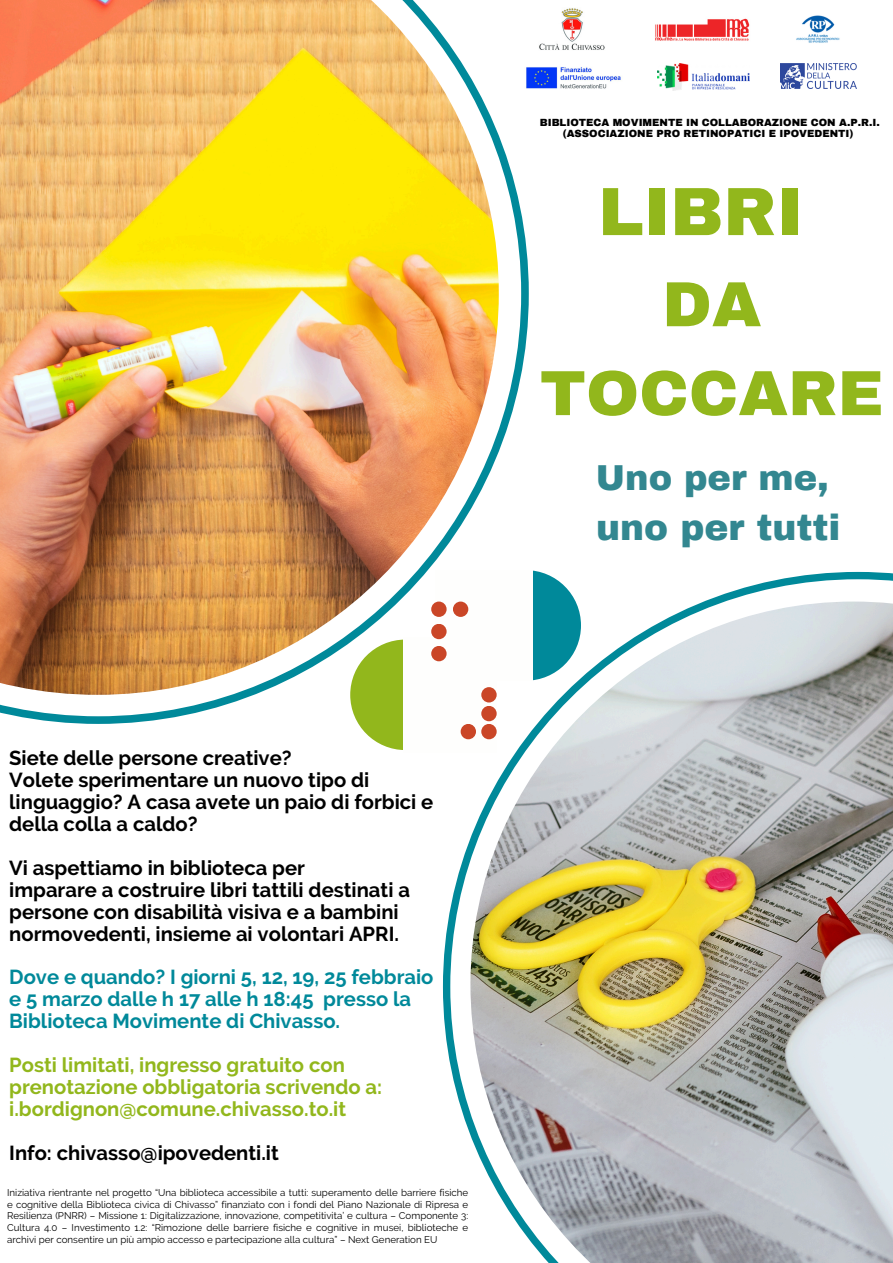
<style>
.page{position:relative;width:893px;height:1263px;background:#fff}
.page>*{position:absolute;margin:0;border:0;box-sizing:border-box;transform-origin:0 0}
.t1{font:900 68.25px "Archivo";color:#92b71c}
.t2{font:900 63.75px/88.9px "Archivo";color:#92b71c;text-align:center}
.t3{font:900 36px "Archivo";color:#338790}
.t4{font:900 35.25px "Archivo";color:#338790}
.t5{font:700 20.17px/21.9px "Raleway";color:#000}
.t6{font:700 20.17px/21.9px "Raleway";color:#92b71c}
.t7{font:700 20.17px/21.9px "Raleway";color:#00899a}
.t8{font:900 10.2px/11.2px "Archivo";color:#000;text-align:center}
.t9{font:9.75px/11.9px "Raleway";color:#000;text-align:justify}
</style>
<div class="page">
<svg style="left:443px;top:572px;width:450px;height:562px"></svg>
<svg style="left:0;top:136px;width:529px;height:588px"></svg>
<img style="left:0;top:0;width:499px;height:695px">
<img style="left:470px;top:601px;width:423px;height:662px">
<img style="left:655px;top:18px;width:95px;height:23px">
<img style="left:526px;top:67px;width:95px;height:22px">
<img style="left:780px;top:63px;width:76px;height:25px">
<img style="left:657px;top:63px;width:92px;height:27px">
<img style="left:539px;top:8px;width:66px;height:42px">
<img style="left:796px;top:15px;width:44px;height:28px">
<div style="left:350px;top:639px;width:111px;height:111px;background:#92b71c;border-radius:50%"></div>
<div style="left:403px;top:637px;width:94px;height:116px;background:#fefefd"></div>
<div style="left:470px;top:570px;width:111px;height:111px;background:#00899a;border-radius:50%"></div>
<div style="left:434px;top:570px;width:98px;height:110px;background:#fefefd"></div>
<div style="left:460px;top:724px;width:16px;height:15px;background:#ca4627;border-radius:50%"></div>
<div style="left:453px;top:601px;width:15px;height:16px;background:#ca4627;border-radius:50%"></div>
<div style="left:481px;top:724px;width:16px;height:15px;background:#ca4627;border-radius:50%"></div>
<div style="left:481px;top:706px;width:16px;height:15px;background:#ca4627;border-radius:50%"></div>
<div style="left:481px;top:687px;width:16px;height:15px;background:#ca4627;border-radius:50%"></div>
<div style="left:431px;top:624px;width:15px;height:15px;background:#ca4627;border-radius:50%"></div>
<div style="left:431px;top:601px;width:15px;height:16px;background:#ca4627;border-radius:50%"></div>
<div style="left:431px;top:646px;width:15px;height:15px;background:#ca4627;border-radius:50%"></div>
<p class="t8" style="left:540px;top:117px;width:341px">BIBLIOTECA MOVIMENTE IN COLLABORAZIONE CON A.P.R.I. (ASSOCIAZIONE PRO RETINOPATICI E IPOVEDENTI)</p>
<h1 class="t1" style="left:598px;top:175px;width:206px">LIBRI</h1>
<h1 class="t2" style="left:540px;top:260px;width:345px">DA<br>TOCCARE</h1>
<h4 class="t4" style="left:596px;top:459px;width:234px">Uno per me,</h4>
<h4 class="t3" style="left:596px;top:508px;width:245px">uno per tutti</h4>
<p class="t5" style="left:9px;top:747px;width:426px">Siete delle persone creative?<br>Volete sperimentare un nuovo tipo di linguaggio? A casa avete un paio di forbici e della colla a caldo?</p>
<p class="t5" style="left:9px;top:857px;width:402px">Vi aspettiamo in biblioteca per<br>imparare a costruire libri tattili destinati a persone con disabilità visiva e a bambini normovedenti, insieme ai volontari APRI.</p>
<p class="t7" style="left:9px;top:966px;width:426px">Dove e quando? I giorni 5, 12, 19, 25 febbraio e 5 marzo dalle h 17 alle h 18:45 presso la<br>Biblioteca Movimente di Chivasso.</p>
<p class="t6" style="left:9px;top:1054px;width:374px">Posti limitati, ingresso gratuito con prenotazione obbligatoria scrivendo a: i.bordignon@comune.chivasso.to.it</p>
<p class="t5" style="left:9px;top:1142px;width:271px">Info: chivasso@ipovedenti.it</p>
<p class="t9" style="left:7px;top:1186px;width:463px">Iniziativa rientrante nel progetto “Una biblioteca accessibile a tutti: superamento delle barriere fisiche e cognitive della Biblioteca civica di Chivasso” finanziato con i fondi del Piano Nazionale di Ripresa e Resilienza (PNRR) – Missione 1: Digitalizzazione, innovazione, competitivita’ e cultura – Componente 3:<br>Cultura 4.0 – Investimento 1.2: “Rimozione delle barriere fisiche e cognitive in musei, biblioteche e archivi per consentire un più ampio accesso e partecipazione alla cultura” – Next Generation EU</p>
</div>
